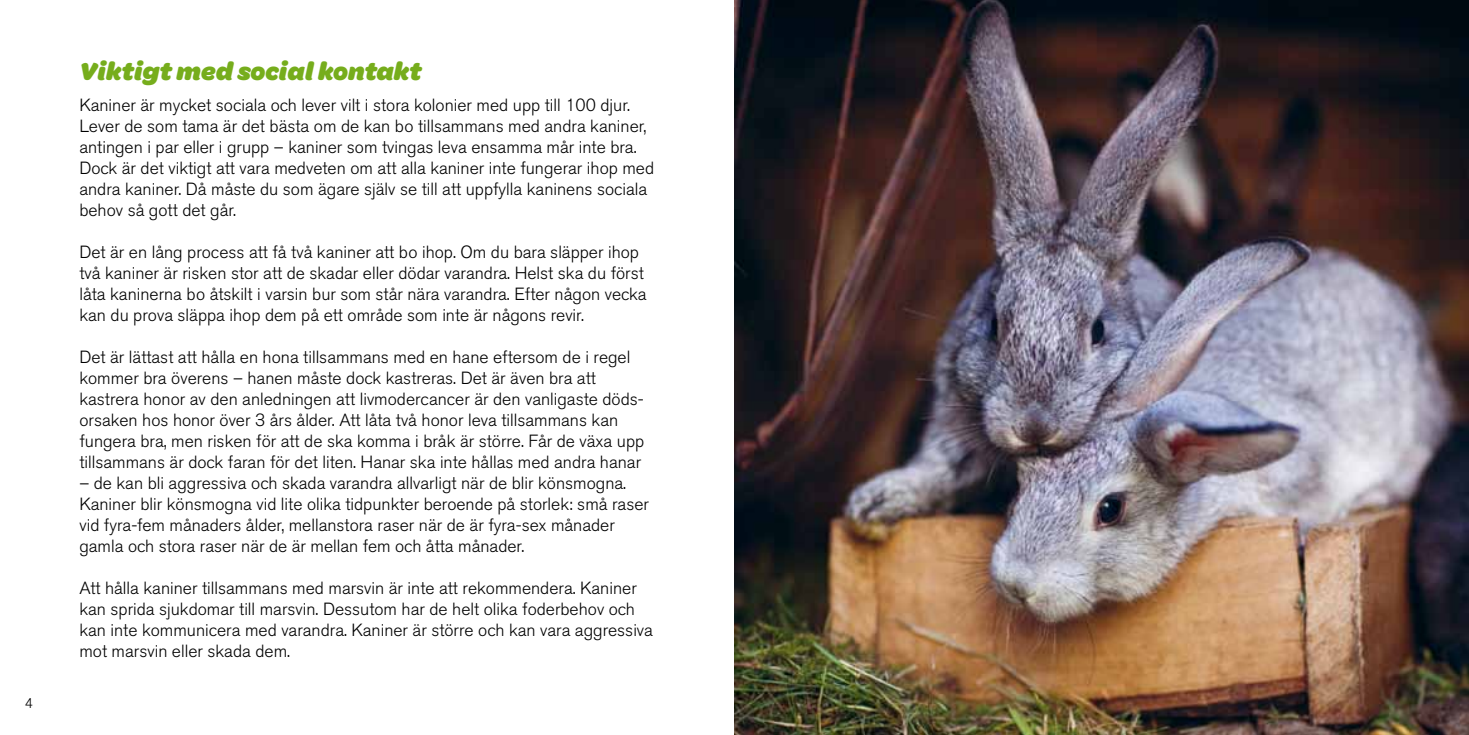
<style>
.page{position:relative;width:1469px;height:735px;background:#fff}
.page>*{position:absolute;margin:0;border:0;box-sizing:border-box;transform-origin:0 0}
.t1{font:italic 900 26.25px "Omnes";color:#76ad1c}
.t2{font:300 17.5px/21px "Akzidenz Grotesk BE";color:#000}
.t3{font:300 14px "Akzidenz Grotesk BE";color:#000}
</style>
<div class="page">
<img style="left:734px;top:0;width:734px;height:734px">
<p class="t3" style="left:25px;top:695px;width:10px">4</p>
<h1 class="t1" style="left:79px;top:51px;width:344px">Viktigt med social kontakt</h1>
<p class="t2" style="left:79px;top:94px;width:576px">Kaniner är mycket sociala och lever vilt i stora kolonier med upp till 100 djur.<br>Lever de som tama är det bästa om de kan bo tillsammans med andra kaniner, antingen i par eller i grupp – kaniner som tvingas leva ensamma mår inte bra.<br>Dock är det viktigt att vara medveten om att alla kaniner inte fungerar ihop med andra kaniner. Då måste du som ägare själv se till att uppfylla kaninens sociala behov så gott det går.</p>
<p class="t2" style="left:79px;top:241px;width:569px">Det är en lång process att få två kaniner att bo ihop. Om du bara släpper ihop två kaniner är risken stor att de skadar eller dödar varandra. Helst ska du först låta kaninerna bo åtskilt i varsin bur som står nära varandra. Efter någon vecka kan du prova släppa ihop dem på ett område som inte är någons revir.</p>
<p class="t2" style="left:79px;top:346px;width:566px">Det är lättast att hålla en hona tillsammans med en hane eftersom de i regel kommer bra överens – hanen måste dock kastreras. Det är även bra att kastrera honor av den anledningen att livmodercancer är den vanligaste döds&shy;orsaken hos honor över 3 års ålder. Att låta två honor leva tillsammans kan fungera bra, men risken för att de ska komma i bråk är större. Får de växa upp tillsammans är dock faran för det liten. Hanar ska inte hållas med andra hanar</p>
<p class="t2" style="left:79px;top:472px;width:571px">– de kan bli aggressiva och skada varandra allvarligt när de blir könsmogna.<br>Kaniner blir könsmogna vid lite olika tidpunkter beroende på storlek: små raser vid fyra-fem månaders ålder, mellanstora raser när de är fyra-sex månader gamla och stora raser när de är mellan fem och åtta månader.</p>
<p class="t2" style="left:79px;top:577px;width:575px">Att hålla kaniner tillsammans med marsvin är inte att rekommendera. Kaniner kan sprida sjukdomar till marsvin. Dessutom har de helt olika foderbehov och kan inte kommunicera med varandra. Kaniner är större och kan vara aggressiva mot marsvin eller skada dem.</p>
</div>
